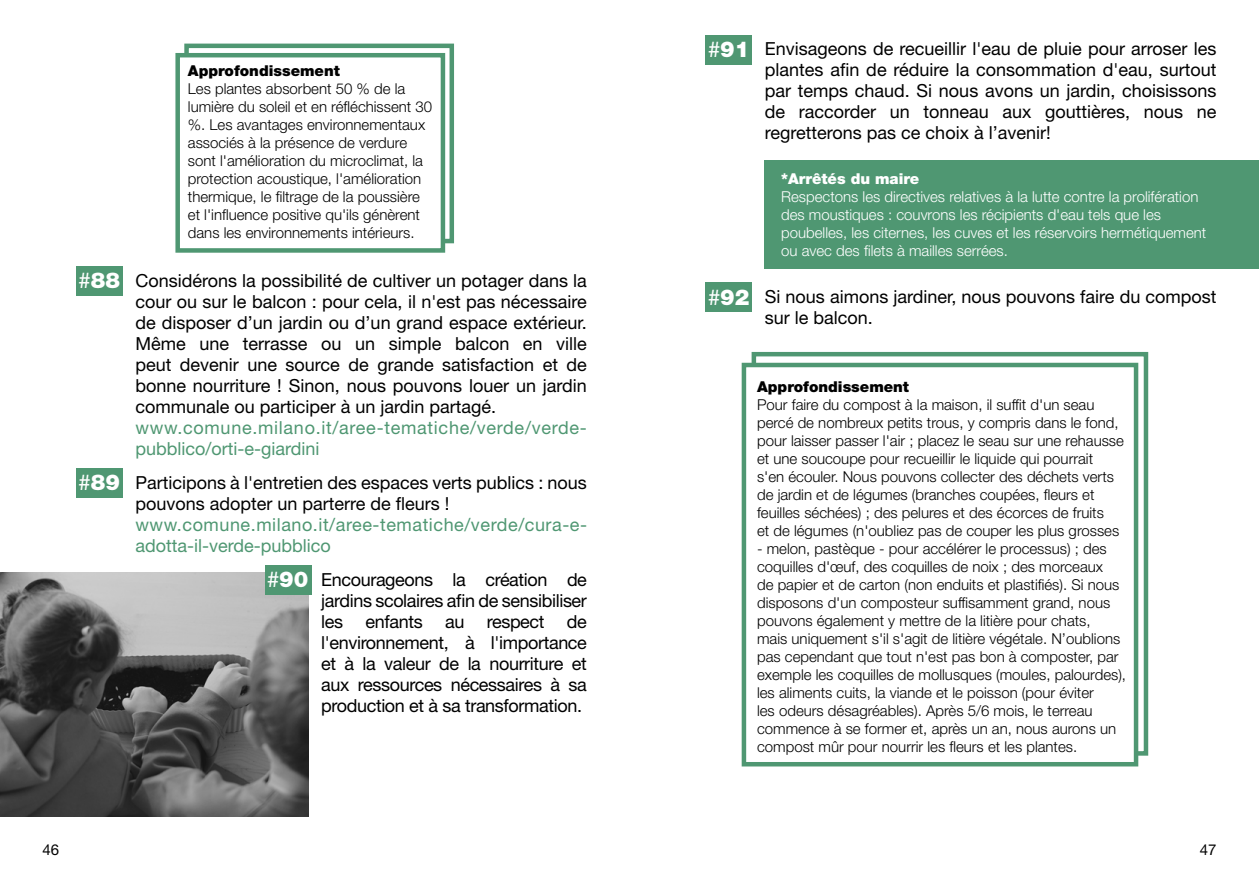
<style>
.page{position:relative;width:1259px;height:893px;background:#fff}
.page>*{position:absolute;margin:0;border:0;box-sizing:border-box;transform-origin:0 0}
.t1{font:900 21.9px "Helvetica Neue LT Std";color:#fff}
.t2{font:18px/21px "Helvetica Neue LT Std";color:#000;text-align:justify}
.t3{font:18px/21px "Helvetica Neue LT Std";letter-spacing:.03em;color:#4f9772}
.t4{font:300 15px/18px "Helvetica Neue LT Std";color:#000}
.t5{font:300 15px/18px "Helvetica Neue LT Std";color:#fff}
.t6{font:900 15px "Helvetica Neue LT Std";color:#000}
.t7{font:900 15px "Helvetica Neue LT Std";color:#fff}
.t8{font:15px "Helvetica Neue LT Std";color:#000}
.s1{font-weight:400}
</style>
<div class="page">
<img style="left:0;top:573px;width:308px;height:243px">
<div style="left:266px;top:565px;width:46px;height:30px;background:#4f9772"></div>
<div style="left:76px;top:266px;width:46px;height:30px;background:#4f9772"></div>
<div style="left:76px;top:468px;width:46px;height:30px;background:#4f9772"></div>
<div style="left:184px;top:44px;width:270px;height:199px;border:4px solid #4f9772"></div>
<div style="left:175px;top:53px;width:270px;height:200px;background:#fff;border:4px solid #4f9772"></div>
<div style="left:705px;top:35px;width:47px;height:30px;background:#4f9772"></div>
<div style="left:705px;top:282px;width:47px;height:30px;background:#4f9772"></div>
<div style="left:751px;top:352px;width:397px;height:404px;border:4px solid #4f9772"></div>
<div style="left:741px;top:363px;width:397px;height:403px;background:#fff;border:4px solid #4f9772"></div>
<div style="left:765px;top:161px;width:494px;height:108px;background:#4f9772"></div>
<h1 class="t1" style="left:79px;top:267px;width:43px"><span class="s1">#</span>88</h1>
<h1 class="t1" style="left:79px;top:469px;width:43px"><span class="s1">#</span>89</h1>
<p class="t6" style="left:188px;top:61px;width:153px">Approfondissement</p>
<p class="t4" style="left:188px;top:79px;width:246px">Les plantes absorbent 50 % de la lumière du soleil et en réfléchissent 30 %. Les avantages environnementaux associés à la présence de verdure sont l'amélioration du microclimat, la protection acoustique, l'amélioration thermique, le filtrage de la poussière et l'influence positive qu'ils génèrent dans les environnements intérieurs.</p>
<p class="t2" style="left:135px;top:270px;width:453px">Considérons la possibilité de cultiver un potager dans la cour ou sur le balcon : pour cela, il n'est pas nécessaire de disposer d’un jardin ou d’un grand espace extérieur.<br>Même une terrasse ou un simple balcon en ville peut devenir une source de grande satisfaction et de bonne nourriture ! Sinon, nous pouvons louer un jardin communale ou participer à un jardin partagé.</p>
<p class="t3" style="left:135px;top:417px;width:453px">www.comune.milano.it/aree-tematiche/verde/verde&shy;pubblico/orti-e-giardini</p>
<p class="t2" style="left:135px;top:472px;width:453px">Participons à l'entretien des espaces verts publics : nous pouvons adopter un parterre de fleurs !</p>
<p class="t3" style="left:135px;top:514px;width:453px">www.comune.milano.it/aree-tematiche/verde/cura-e&shy;adotta-il-verde-pubblico</p>
<p class="t2" style="left:321px;top:569px;width:267px">Encourageons la création de jardins scolaires afin de sensibiliser les enfants au respect de l'environnement, à l'importance et à la valeur de la nourriture et aux ressources nécessaires à sa production et à sa transformation.</p>
<h1 class="t1" style="left:267px;top:566px;width:43px"><span class="s1">#</span>90</h1>
<h1 class="t1" style="left:708px;top:36px;width:43px"><span class="s1">#</span>91</h1>
<h1 class="t1" style="left:708px;top:284px;width:43px"><span class="s1">#</span>92</h1>
<p class="t2" style="left:765px;top:38px;width:453px">Envisageons de recueillir l'eau de pluie pour arroser les plantes afin de réduire la consommation d'eau, surtout par temps chaud. Si nous avons un jardin, choisissons de raccorder un tonneau aux gouttières, nous ne regretterons pas ce choix à l’avenir!</p>
<p class="t7" style="left:781px;top:170px;width:140px">*Arrêtés du maire</p>
<p class="t5" style="left:781px;top:187px;width:427px">Respectons les directives relatives à la lutte contre la prolifération des moustiques : couvrons les récipients d'eau tels que les poubelles, les citernes, les cuves et les réservoirs hermétiquement ou avec des filets à mailles serrées.</p>
<p class="t2" style="left:765px;top:286px;width:453px">Si nous aimons jardiner, nous pouvons faire du compost sur le balcon.</p>
<p class="t6" style="left:757px;top:378px;width:153px">Approfondissement</p>
<p class="t4" style="left:757px;top:396px;width:368px">Pour faire du compost à la maison, il suffit d'un seau percé de nombreux petits trous, y compris dans le fond, pour laisser passer l'air ; placez le seau sur une rehausse et une soucoupe pour recueillir le liquide qui pourrait s'en écouler. Nous pouvons collecter des déchets verts de jardin et de légumes (branches coupées, fleurs et feuilles séchées) ; des pelures et des écorces de fruits<br>et de légumes (n'oubliez pas de couper les plus grosses</p>
<p class="t4" style="left:757px;top:540px;width:370px">- melon, pastèque - pour accélérer le processus) ; des coquilles d'œuf, des coquilles de noix ; des morceaux<br>de papier et de carton (non enduits et plastifiés). Si nous disposons d'un composteur suffisamment grand, nous pouvons également y mettre de la litière pour chats,<br>mais uniquement s'il s'agit de litière végétale. N’oublions pas cependant que tout n'est pas bon à composter, par exemple les coquilles de mollusques (moules, palourdes), les aliments cuits, la viande et le poisson (pour éviter<br>les odeurs désagréables). Après 5/6 mois, le terreau commence à se former et, après un an, nous aurons un compost mûr pour nourrir les fleurs et les plantes.</p>
<p class="t8" style="left:43px;top:840px;width:18px">46</p>
<p class="t8" style="left:1199px;top:841px;width:18px">47</p>
</div>
